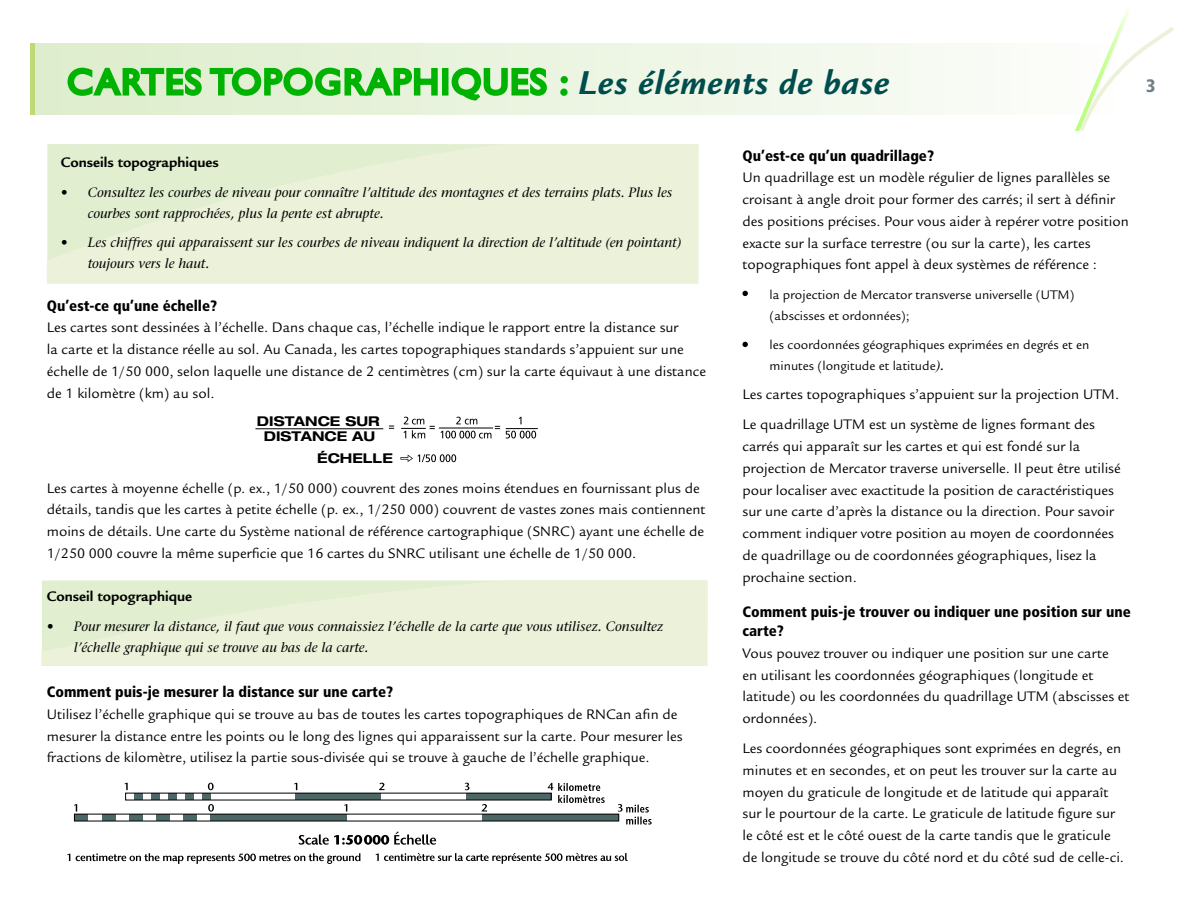
<style>
.page{position:relative;width:1188px;height:918px;background:#fff}
.page>*{position:absolute;margin:0;border:0;box-sizing:border-box;transform-origin:0 0}
.t1{font:36px "Gill Sans";letter-spacing:.05em;color:#00b303}
.t2{font:900 condensed 18px "Frutiger";color:#727d84}
.t3{font:15px/21.8px "Legacy Sans";color:#000}
.t4{font:900 condensed 15px/18.8px "Frutiger";color:#000}
.t5{font:700 15px "Legacy Sans";color:#000}
.t6{font:italic 13.5px/21px "Stone Serif";color:#000}
.t7{font:13.5px/21px "Legacy Sans";color:#000}
.t8{font:700 expanded 13.5px/15.5px "Helvetica Neue";color:#000;text-align:center}
.s1{font-family:"Legacy Sans";font-weight:700;font-style:italic;color:#004d4d}
.s2{font-family:"Stone Serif";font-style:italic}
</style>
<div class="page">
<div style="left:31px;top:43px;width:1096px;height:72px;background:linear-gradient(to right,#ddecca,#fcfdfb)"></div>
<svg style="left:1075px;top:9px;width:99px;height:122px"></svg>
<svg style="left:66px;top:66px;width:373px;height:32px;background:#7ed477"></svg>
<div style="left:442px;top:68px;width:6px;height:28px;border:3px solid #00b303"></div>
<svg style="left:450px;top:66px;width:99px;height:36px;background:#85d780"></svg>
<svg style="left:558px;top:74px;width:12px;height:24px"></svg>
<svg style="left:41px;top:580px;width:666px;height:86px;background:#e8f1d6"></svg>
<svg style="left:47px;top:144px;width:651px;height:139px;background:#e8f1d6"></svg>
<svg style="left:74px;top:804px;width:3px;height:8px"></svg>
<svg style="left:208px;top:804px;width:6px;height:8px"></svg>
<svg style="left:344px;top:804px;width:3px;height:8px"></svg>
<svg style="left:482px;top:804px;width:5px;height:8px"></svg>
<div style="left:74px;top:814px;width:14px;height:7px;background:#4d6666"></div>
<div style="left:102px;top:814px;width:13px;height:7px;background:#4d6666"></div>
<div style="left:483px;top:814px;width:136px;height:7px;background:#4d6666"></div>
<div style="left:211px;top:814px;width:136px;height:7px;background:#4d6666"></div>
<div style="left:183px;top:814px;width:14px;height:7px;background:#4d6666"></div>
<div style="left:156px;top:814px;width:14px;height:7px;background:#4d6666"></div>
<div style="left:129px;top:814px;width:13px;height:7px;background:#4d6666"></div>
<div style="left:74px;top:814px;width:545px;height:7px;border:1px solid #000"></div>
<svg style="left:379px;top:783px;width:6px;height:7px"></svg>
<svg style="left:294px;top:783px;width:3px;height:7px"></svg>
<svg style="left:208px;top:783px;width:6px;height:7px"></svg>
<svg style="left:125px;top:783px;width:3px;height:7px"></svg>
<svg style="left:465px;top:783px;width:4px;height:7px"></svg>
<div style="left:466px;top:793px;width:85px;height:7px;background:#4d6666"></div>
<div style="left:296px;top:793px;width:85px;height:7px;background:#4d6666"></div>
<div style="left:202px;top:793px;width:9px;height:7px;background:#4d6666"></div>
<div style="left:185px;top:793px;width:9px;height:7px;background:#4d6666"></div>
<div style="left:168px;top:793px;width:9px;height:7px;background:#4d6666"></div>
<div style="left:151px;top:793px;width:9px;height:7px;background:#4d6666"></div>
<div style="left:134px;top:793px;width:8px;height:7px;background:#4d6666"></div>
<div style="left:125px;top:793px;width:426px;height:7px;border:1px solid #000"></div>
<svg style="left:299px;top:831px;width:137px;height:14px"></svg>
<svg style="left:548px;top:783px;width:57px;height:20px"></svg>
<svg style="left:618px;top:804px;width:34px;height:21px"></svg>
<svg style="left:76px;top:853px;width:284px;height:11px"></svg>
<svg style="left:376px;top:853px;width:252px;height:11px"></svg>
<svg style="left:506px;top:431px;width:30px;height:8px"></svg>
<svg style="left:441px;top:417px;width:59px;height:22px"></svg>
<svg style="left:389px;top:426px;width:5px;height:3px"></svg>
<svg style="left:400px;top:454px;width:56px;height:8px"></svg>
<hr style="left:255px;top:429px;width:128px;height:1px;background:#000">
<svg style="left:401px;top:417px;width:34px;height:21px"></svg>
<hr style="left:439px;top:428px;width:54px;height:1px;background:#000">
<hr style="left:506px;top:428px;width:32px;height:1px;background:#000">
<svg style="left:742px;top:291px;width:6px;height:5px"></svg>
<svg style="left:742px;top:342px;width:6px;height:5px"></svg>
<h1 class="t1" style="left:67px;top:61px;width:824px">CARTES TOPOGRAPHIQUES : <span class="s1">Les éléments de base</span></h1>
<p class="t2" style="left:1146px;top:75px;width:11px">3</p>
<h3 class="t5" style="left:61px;top:154px;width:160px">Conseils topographiques</h3>
<p class="t6" style="left:88px;top:182px;width:586px;text-indent:-27px">• Consultez les courbes de niveau pour connaître l’altitude des montagnes et des terrains plats. Plus les courbes sont rapprochées, plus la pente est abrupte.</p>
<p class="t6" style="left:88px;top:232px;width:595px;text-indent:-27px">• Les chiffres qui apparaissent sur les courbes de niveau indiquent la direction de l’altitude (en pointant) toujours vers le haut.</p>
<h2 class="t4" style="left:47px;top:296px;width:172px">Qu’est-ce qu’une échelle?</h2>
<p class="t3" style="left:47px;top:317px;width:661px">Les cartes sont dessinées à l’échelle. Dans chaque cas, l’échelle indique le rapport entre la distance sur<br>la carte et la distance réelle au sol. Au Canada, les cartes topographiques standards s’appuient sur une échelle de 1/50 000, selon laquelle une distance de 2 centimètres (cm) sur la carte équivaut à une distance de 1 kilomètre (km) au sol.</p>
<p class="t8" style="left:257px;top:413px;width:124px">DISTANCE SUR<br>DISTANCE AU</p>
<p class="t8" style="left:317px;top:450px;width:77px">ÉCHELLE</p>
<p class="t3" style="left:47px;top:477px;width:660px">Les cartes à moyenne échelle (p. ex., 1/50 000) couvrent des zones moins étendues en fournissant plus de détails, tandis que les cartes à petite échelle (p. ex., 1/250 000) couvrent de vastes zones mais contiennent moins de détails. Une carte du Système national de référence cartographique (SNRC) ayant une échelle de 1/250 000 couvre la même superficie que 16 cartes du SNRC utilisant une échelle de 1/50 000.</p>
<h3 class="t5" style="left:47px;top:588px;width:147px">Conseil topographique</h3>
<p class="t6" style="left:74px;top:616px;width:591px;text-indent:-27px">• Pour mesurer la distance, il faut que vous connaissiez l’échelle de la carte que vous utilisez. Consultez l’échelle graphique qui se trouve au bas de la carte.</p>
<h2 class="t4" style="left:47px;top:682px;width:348px">Comment puis-je mesurer la distance sur une carte?</h2>
<p class="t3" style="left:47px;top:703px;width:637px">Utilisez l’échelle graphique qui se trouve au bas de toutes les cartes topographiques de RNCan afin de mesurer la distance entre les points ou le long des lignes qui apparaissent sur la carte. Pour mesurer les fractions de kilomètre, utilisez la partie sous-divisée qui se trouve à gauche de l’échelle graphique.</p>
<h2 class="t4" style="left:743px;top:146px;width:193px">Qu’est-ce qu’un quadrillage?</h2>
<p class="t3" style="left:743px;top:167px;width:388px">Un quadrillage est un modèle régulier de lignes parallèles se croisant à angle droit pour former des carrés; il sert à définir des positions précises. Pour vous aider à repérer votre position exacte sur la surface terrestre (ou sur la carte), les cartes topographiques font appel à deux systèmes de référence :</p>
<p class="t7" style="left:770px;top:284px;width:307px;text-indent:-27px">• la projection de Mercator transverse universelle (UTM) (abscisses et ordonnées);</p>
<p class="t7" style="left:770px;top:334px;width:321px;text-indent:-27px">• les coordonnées géographiques exprimées en degrés et en minutes (longitude et latitude<span class="s2">).</span></p>
<p class="t3" style="left:742px;top:384px;width:378px">Les cartes topographiques s’appuient sur la projection UTM.</p>
<p class="t3" style="left:742px;top:414px;width:380px">Le quadrillage UTM est un système de lignes formant des carrés qui apparaît sur les cartes et qui est fondé sur la projection de Mercator traverse universelle. Il peut être utilisé pour localiser avec exactitude la position de caractéristiques sur une carte d’après la distance ou la direction. Pour savoir comment indiquer votre position au moyen de coordonnées de quadrillage ou de coordonnées géographiques, lisez la prochaine section.</p>
<h2 class="t4" style="left:742px;top:603px;width:390px">Comment puis-je trouver ou indiquer une position sur une carte?</h2>
<p class="t3" style="left:742px;top:642px;width:389px">Vous pouvez trouver ou indiquer une position sur une carte<br>en utilisant les coordonnées géographiques (longitude et latitude) ou les coordonnées du quadrillage UTM (abscisses et ordonnées).</p>
<p class="t3" style="left:742px;top:738px;width:383px">Les coordonnées géographiques sont exprimées en degrés, en minutes et en secondes, et on peut les trouver sur la carte au moyen du graticule de longitude et de latitude qui apparaît sur le pourtour de la carte. Le graticule de latitude figure sur le côté est et le côté ouest de la carte tandis que le graticule de longitude se trouve du côté nord et du côté sud de celle-ci.</p>
</div>
